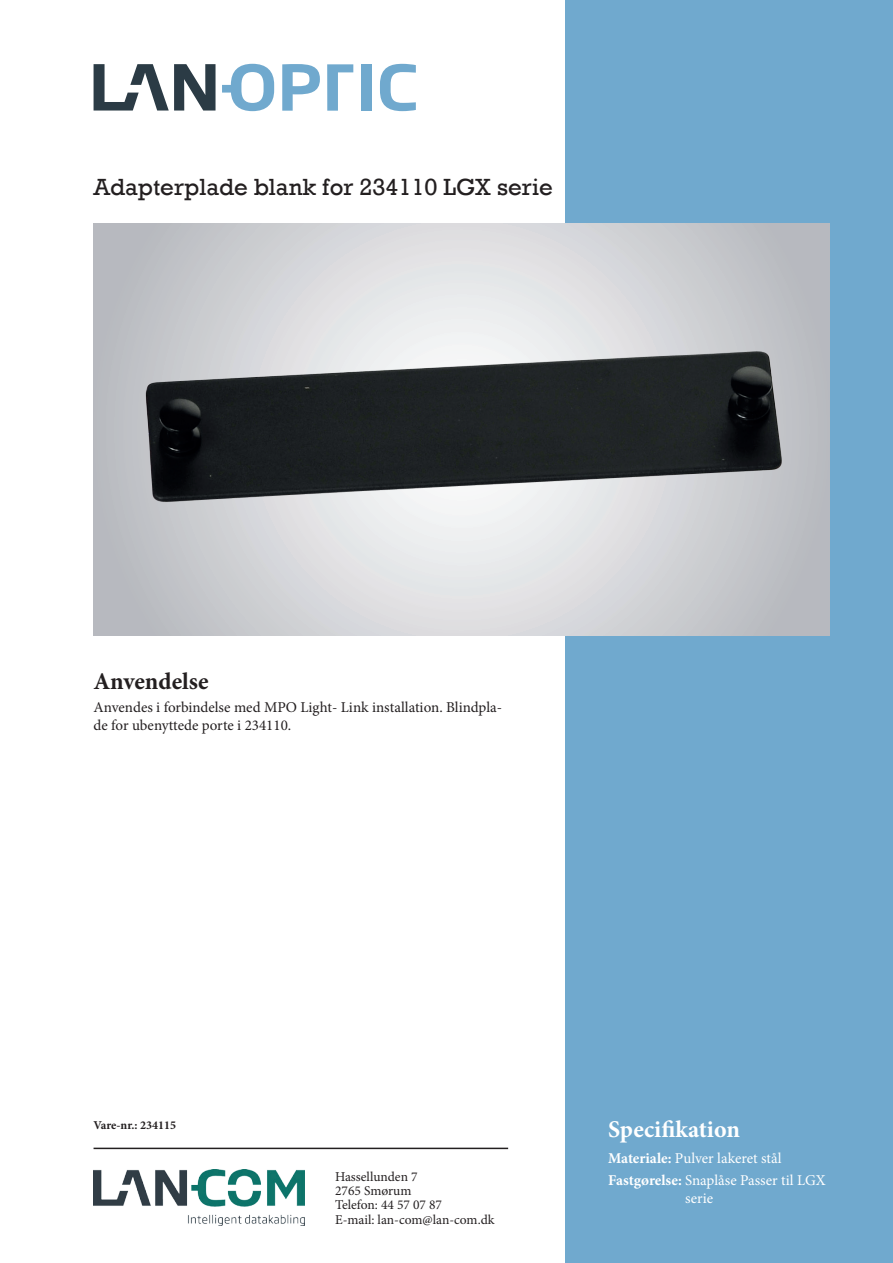
<style>
.page{position:relative;width:893px;height:1263px;background:#fff}
.page>*{position:absolute;margin:0;border:0;box-sizing:border-box;transform-origin:0 0}
.t1{font:24px "Rockwell";color:#231f20}
.t2{font:700 24px "Minion Pro";color:#fff}
.t3{font:700 24px "Minion Pro";letter-spacing:-.005em;color:#231f20}
.t4{font:15px/18px "Minion Pro";color:#231f20}
.t5{font:15px/22.2px "Minion Pro";color:#fff}
.t6{font:13.5px/14.2px "Minion Pro";color:#231f20}
.t7{font:700 12px "Minion Pro";color:#231f20}
.s1{font-weight:700}
</style>
<div class="page">
<div style="left:566px;top:0;width:327px;height:1263px;background:#70a9ce"></div>
<svg style="left:94px;top:223px;width:735px;height:413px;background:#d0d1d5"></svg>
<svg style="left:282px;top:64px;width:38px;height:47px"></svg>
<svg style="left:327px;top:64px;width:26px;height:47px"></svg>
<div style="left:362px;top:64px;width:10px;height:47px;background:#70a9ce"></div>
<svg style="left:380px;top:64px;width:36px;height:47px"></svg>
<svg style="left:94px;top:64px;width:122px;height:47px"></svg>
<svg style="left:222px;top:64px;width:52px;height:47px"></svg>
<img style="left:131px;top:347px;width:660px;height:165px">
<img style="left:94px;top:1169px;width:210px;height:56px">
<hr style="left:94px;top:1147px;width:414px;height:2px;background:#231f20">
<h1 class="t1" style="left:94px;top:173px;width:461px">Adapterplade blank for 234110 LGX serie</h1>
<h1 class="t3" style="left:94px;top:665px;width:117px">Anvendelse</h1>
<p class="t4" style="left:94px;top:698px;width:410px">Anvendes i forbindelse med MPO Light- Link installation. Blindpla&shy;de for ubenyttede porte i 234110.</p>
<p class="t7" style="left:94px;top:1117px;width:84px">Vare-nr.: 234115</p>
<p class="t6" style="left:335px;top:1169px;width:161px">Hassellunden 7<br>2765 Smørum<br>Telefon: 44 57 07 87<br>E-mail: lan-com@lan-com.dk</p>
<h1 class="t2" style="left:608px;top:1112px;width:133px">Specifikation</h1>
<p class="t5" style="left:608px;top:1147px;width:219px"><span class="s1">Materiale:</span> Pulver lakeret stål<br><span class="s1">Fastgørelse:</span> Snaplåse Passer til LGX</p>
<p class="t5" style="left:685px;top:1187px;width:30px">serie</p>
</div>
